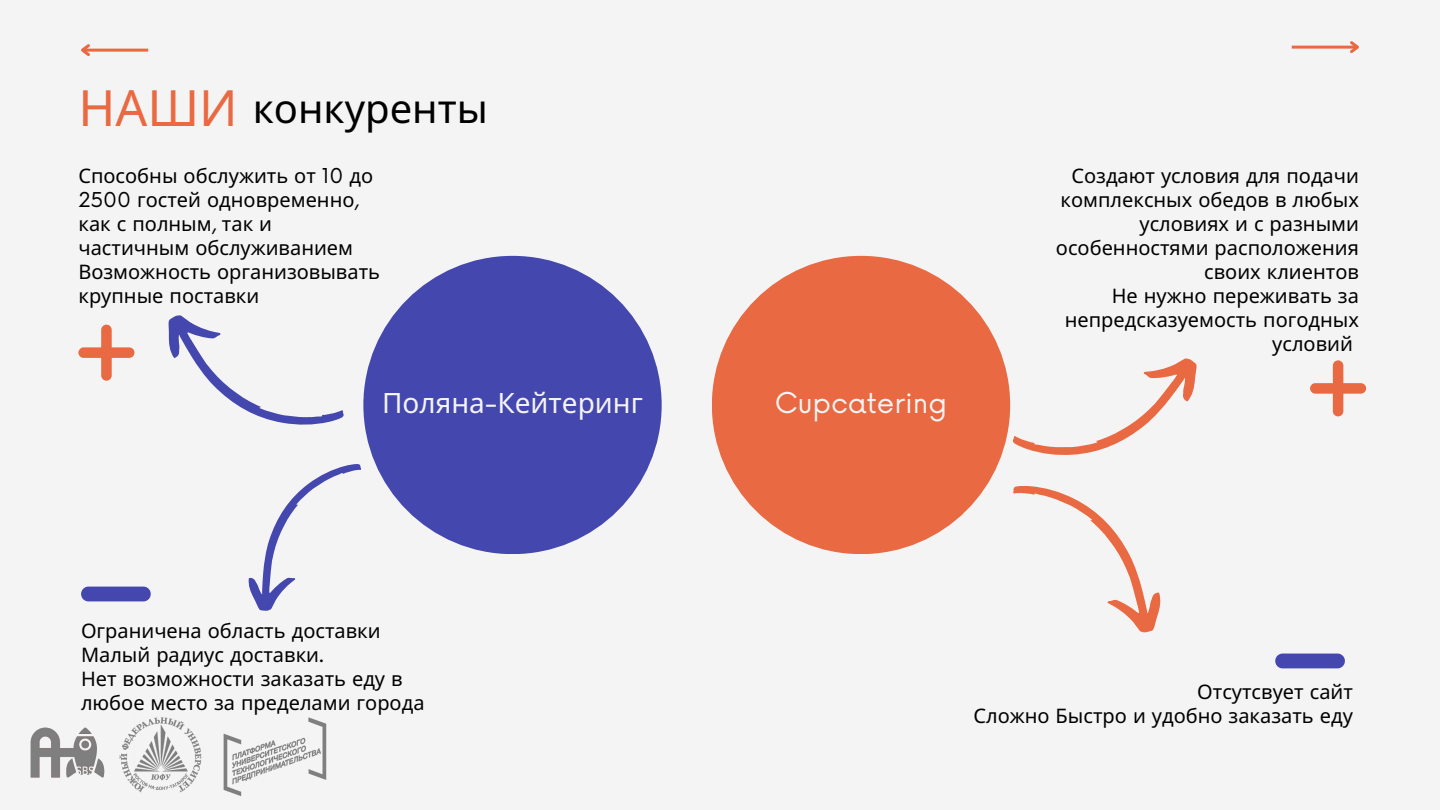
<style>
.page{position:relative;width:1440px;height:810px;background:#f4f4f4}
.page>*{position:absolute;margin:0;border:0;box-sizing:border-box;transform-origin:0 0}
.t1{font:50px "Noto Sans";color:#e96942}
.t2{font:40px "Noto Sans";color:#000}
.t3{font:28px "Noto Sans";color:#f4f4f4}
.t4{font:28px "Now";color:#f4f4f4}
.t5{font:20px/24px "Noto Sans";color:#000}
.s1{font-family:"Now"}
</style>
<div class="page">
<hr style="left:1292px;top:46px;width:65px;height:3px;background:#e96942">
<svg style="left:1347px;top:41px;width:12px;height:12px"></svg>
<hr style="left:82px;top:49px;width:66px;height:3px;background:#e96942">
<svg style="left:81px;top:44px;width:12px;height:12px"></svg>
<div style="left:363px;top:256px;width:299px;height:298px;background:#4447ae;border-radius:50%"></div>
<div style="left:712px;top:256px;width:298px;height:298px;background:#e96942;border-radius:50%"></div>
<svg style="left:1010px;top:358px;width:187px;height:275px"></svg>
<svg style="left:1310px;top:360px;width:56px;height:56px"></svg>
<svg style="left:78px;top:315px;width:283px;height:296px"></svg>
<svg style="left:1275px;top:654px;width:70px;height:14px"></svg>
<img style="left:30px;top:727px;width:75px;height:51px">
<img style="left:119px;top:717px;width:83px;height:76px">
<img style="left:223px;top:717px;width:104px;height:79px">
<p class="t1" style="left:78px;top:73px;width:161px">НАШИ</p>
<p class="t2" style="left:253px;top:80px;width:237px">конкуренты</p>
<p class="t5" style="left:78px;top:163px;width:296px">Способны обслужить от <span class="s1">10</span> до<br><span class="s1">2500</span> гостей одновременно<span class="s1">, </span>как с полным<span class="s1">,</span> так и частичным обслуживанием</p>
<p class="t5" style="left:78px;top:259px;width:303px">Возможность организовывать крупные поставки</p>
<p class="t3" style="left:382px;top:383px;width:262px">Поляна<span class="s1">-</span>Кейтеринг</p>
<p class="t4" style="left:775px;top:387px;width:174px">Cupcatering</p>
<p class="t5" style="left:1056px;top:163px;width:305px;text-align:right">Создают условия для подачи комплексных обедов в любых условиях и с разными особенностями расположения своих клиентов</p>
<p class="t5" style="left:1112px;top:283px;width:249px">Не нужно переживать за</p>
<p class="t5" style="left:1065px;top:307px;width:296px">непредсказуемость погодных</p>
<p class="t5" style="left:1272px;top:331px;width:82px">условий</p>
<p class="t5" style="left:81px;top:619px;width:301px">Ограничена область доставки</p>
<p class="t5" style="left:81px;top:643px;width:244px">Малый радиус доставки<span class="s1">.</span></p>
<p class="t5" style="left:81px;top:667px;width:345px">Нет возможности заказать еду в любое место за пределами города</p>
<p class="t5" style="left:1197px;top:679px;width:157px">Отсутсвует сайт</p>
<p class="t5" style="left:974px;top:703px;width:381px">Сложно Быстро и удобно заказать еду</p>
</div>
